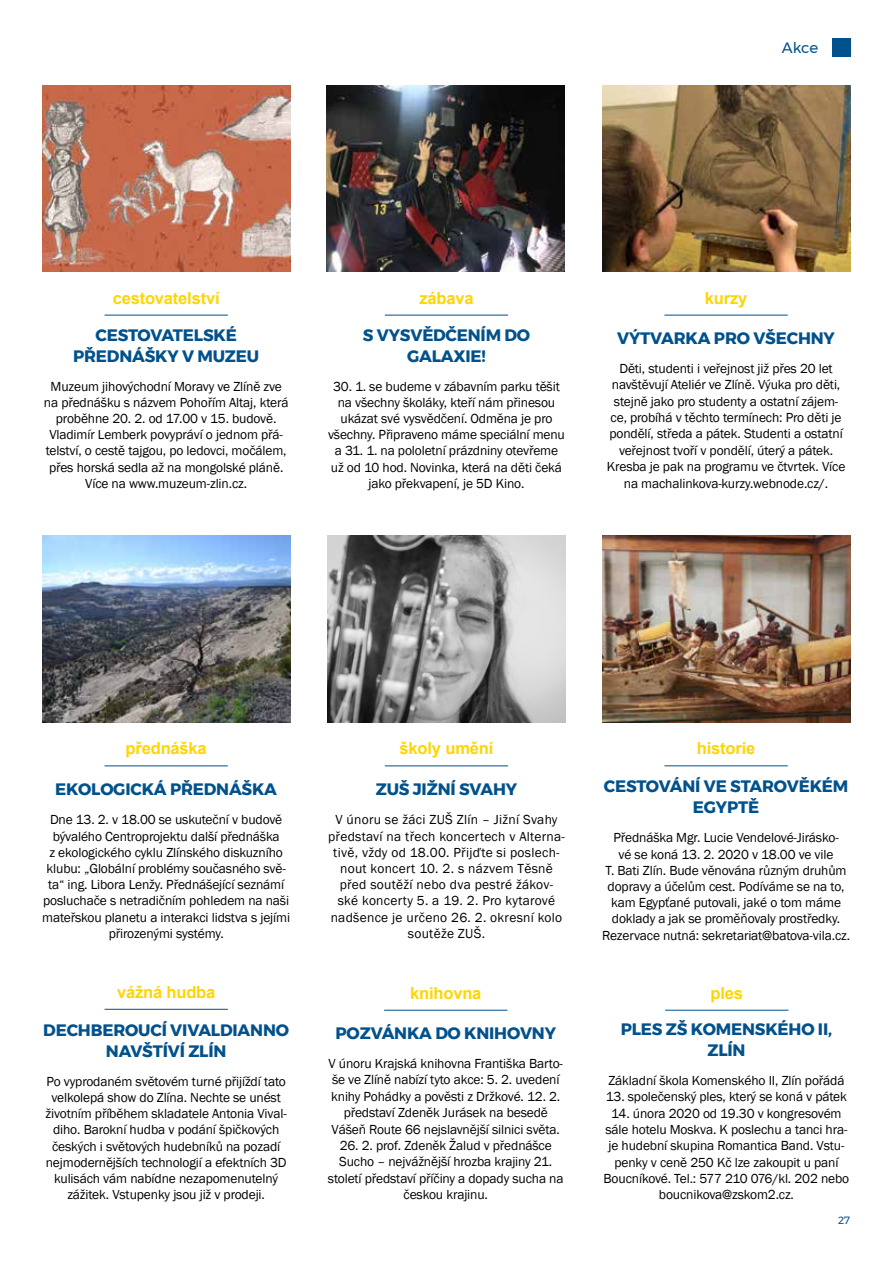
<style>
.page{position:relative;width:893px;height:1263px;background:#fff}
.page>*{position:absolute;margin:0;border:0;box-sizing:border-box;transform-origin:0 0}
.t1{font:700 16.5px/21px "Montserrat";letter-spacing:-.01em;color:#00518c;text-align:center}
.t2{font:700 16.5px "Arial";letter-spacing:-.01em;color:#ffd500}
.t3{font:15px "Montserrat";color:#00518c}
.t4{font:13.5px/16.2px "Franklin Gothic";letter-spacing:-.01em;color:#000;text-align:center}
.t5{font:13.5px/16.2px "Franklin Gothic";letter-spacing:.02em;color:#000;text-align:center}
.t6{font:10.5px "Montserrat";color:#00518c}
</style>
<div class="page">
<svg style="left:832px;top:38px;width:18px;height:19px"></svg>
<img style="left:42px;top:85px;width:248px;height:187px">
<img style="left:602px;top:536px;width:248px;height:186px">
<img style="left:602px;top:85px;width:248px;height:187px">
<img style="left:42px;top:536px;width:248px;height:186px">
<img style="left:327px;top:85px;width:238px;height:187px">
<img style="left:328px;top:536px;width:238px;height:186px">
<hr style="left:105px;top:315px;width:123px;height:1px;background:#00518c">
<hr style="left:664px;top:765px;width:124px;height:1px;background:#00518c">
<hr style="left:105px;top:1009px;width:123px;height:1px;background:#00518c">
<hr style="left:385px;top:315px;width:123px;height:1px;background:#00518c">
<hr style="left:385px;top:766px;width:123px;height:1px;background:#00518c">
<hr style="left:664px;top:315px;width:124px;height:1px;background:#00518c">
<hr style="left:105px;top:766px;width:123px;height:1px;background:#00518c">
<hr style="left:384px;top:1010px;width:123px;height:1px;background:#00518c">
<hr style="left:665px;top:1010px;width:123px;height:1px;background:#00518c">
<p class="t3" style="left:782px;top:37px;width:38px">Akce</p>
<p class="t2" style="left:113px;top:286px;width:108px">cestovatelství</p>
<p class="t1" style="left:73px;top:324px;width:188px">CESTOVATELSKÉ<br>PŘEDNÁŠKY V MUZEU</p>
<p class="t4" style="left:44px;top:378px;width:246px">Muzeum jihovýchodní Moravy ve Zlíně zve na přednášku s názvem Pohořím Altaj, která proběhne 20. 2. od 17.00 v 15. budově.<br>Vladimír Lemberk povypráví o jednom přá&shy;telství, o cestě tajgou, po ledovci, močálem, přes horská sedla až na mongolské pláně.<br>Více na www.muzeum-zlin.cz.</p>
<p class="t2" style="left:419px;top:286px;width:56px">zábava</p>
<p class="t1" style="left:363px;top:324px;width:169px">S VYSVĚDČENÍM DO<br>GALAXIE!</p>
<p class="t4" style="left:328px;top:378px;width:238px">30. 1. se budeme v zábavním parku těšit na všechny školáky, kteří nám přinesou ukázat své vysvědčení. Odměna je pro všechny. Připraveno máme speciální menu a 31. 1. na pololetní prázdniny otevřeme už od 10 hod. Novinka, která na děti čeká jako překvapení, je 5D Kino.</p>
<p class="t2" style="left:705px;top:286px;width:44px">kurzy</p>
<p class="t1" style="left:617px;top:327px;width:219px">VÝTVARKA PRO VŠECHNY</p>
<p class="t4" style="left:607px;top:360px;width:240px">Děti, studenti i veřejnost již přes 20 let navštěvují Ateliér ve Zlíně. Výuka pro děti, stejně jako pro studenty a ostatní zájem&shy;ce, probíhá v těchto termínech: Pro děti je pondělí, středa a pátek. Studenti a ostatní veřejnost tvoří v pondělí, úterý a pátek.<br>Kresba je pak na programu ve čtvrtek. Více na machalinkova-kurzy.webnode.cz/.</p>
<p class="t2" style="left:126px;top:737px;width:83px">přednáška</p>
<p class="t1" style="left:55px;top:779px;width:223px">EKOLOGICKÁ PŘEDNÁŠKA</p>
<p class="t4" style="left:42px;top:812px;width:249px">Dne 13. 2. v 18.00 se uskuteční v budově bývalého Centroprojektu další přednáška<br>z ekologického cyklu Zlínského diskuzního klubu: „Globální problémy současného svě&shy;ta“ ing. Libora Lenžy. Přednášející seznámí posluchače s netradičním pohledem na naši mateřskou planetu a interakci lidstva s jejími přirozenými systémy.</p>
<p class="t2" style="left:117px;top:980px;width:100px">vážná hudba</p>
<p class="t1" style="left:43px;top:1019px;width:247px">DECHBEROUCÍ VIVALDIANNO<br>NAVŠTÍVÍ ZLÍN</p>
<p class="t4" style="left:46px;top:1073px;width:243px">Po vyprodaném světovém turné přijíždí tato velkolepá show do Zlína. Nechte se unést životním příběhem skladatele Antonia Vival&shy;diho. Barokní hudba v podání špičkových českých i světových hudebníků na pozadí nejmodernějších technologií a efektních 3D kulisách vám nabídne nezapomenutelný zážitek. Vstupenky jsou již v prodeji.</p>
<p class="t2" style="left:400px;top:737px;width:95px">školy umění</p>
<p class="t1" style="left:376px;top:779px;width:143px">ZUŠ JIŽNÍ SVAHY</p>
<p class="t5" style="left:328px;top:812px;width:238px">V únoru se žáci ZUŠ Zlín – Jižní Svahy představí na třech koncertech v Alterna&shy;tivě, vždy od 18.00. Přijďte si poslech&shy;nout koncert 10. 2. s názvem Těsně před soutěží nebo dva pestré žákov&shy;ské koncerty 5. a 19. 2. Pro kytarové nadšence je určeno 26. 2. okresní kolo soutěže ZUŠ.</p>
<p class="t2" style="left:697px;top:737px;width:60px">historie</p>
<p class="t1" style="left:604px;top:776px;width:246px">CESTOVÁNÍ VE STAROVĚKÉM<br>EGYPTĚ</p>
<p class="t4" style="left:602px;top:830px;width:249px">Přednáška Mgr. Lucie Vendelové-Jirásko-<br>vé se koná 13. 2. 2020 v 18.00 ve vile<br>T. Bati Zlín. Bude věnována různým druhům dopravy a účelům cest. Podíváme se na to, kam Egypťané putovali, jaké o tom máme doklady a jak se proměňovaly prostředky.<br>Rezervace nutná: sekretariat@batova-vila.cz.</p>
<p class="t2" style="left:410px;top:981px;width:73px">knihovna</p>
<p class="t2" style="left:710px;top:981px;width:34px">ples</p>
<p class="t1" style="left:335px;top:1022px;width:222px">POZVÁNKA DO KNIHOVNY</p>
<p class="t4" style="left:329px;top:1055px;width:236px">V únoru Krajská knihovna Františka Barto&shy;še ve Zlíně nabízí tyto akce: 5. 2. uvedení knihy Pohádky a pověsti z Držkové. 12. 2. představí Zdeněk Jurásek na besedě Vášeň Route 66 nejslavnější silnici světa.</p>
<p class="t4" style="left:328px;top:1137px;width:237px">26. 2. prof. Zdeněk Žalud v přednášce Sucho – nejvážnější hrozba krajiny 21. století představí příčiny a dopady sucha na českou krajinu.</p>
<p class="t1" style="left:621px;top:1018px;width:213px">PLES ZŠ KOMENSKÉHO II,<br>ZLÍN</p>
<p class="t4" style="left:608px;top:1073px;width:238px">Základní škola Komenského II, Zlín pořádá</p>
<p class="t4" style="left:606px;top:1089px;width:243px">13. společenský ples, který se koná v pátek</p>
<p class="t4" style="left:604px;top:1105px;width:247px">14. února 2020 od 19.30 v kongresovém sále hotelu Moskva. K poslechu a tanci hra&shy;je hudební skupina Romantica Band. Vstu&shy;penky v ceně 250 Kč lze zakoupit u paní Boucníkové. Tel.: 577 210 076/kl. 202 nebo boucnikova@zskom2.cz.</p>
<p class="t6" style="left:838px;top:1212px;width:14px">27</p>
</div>
